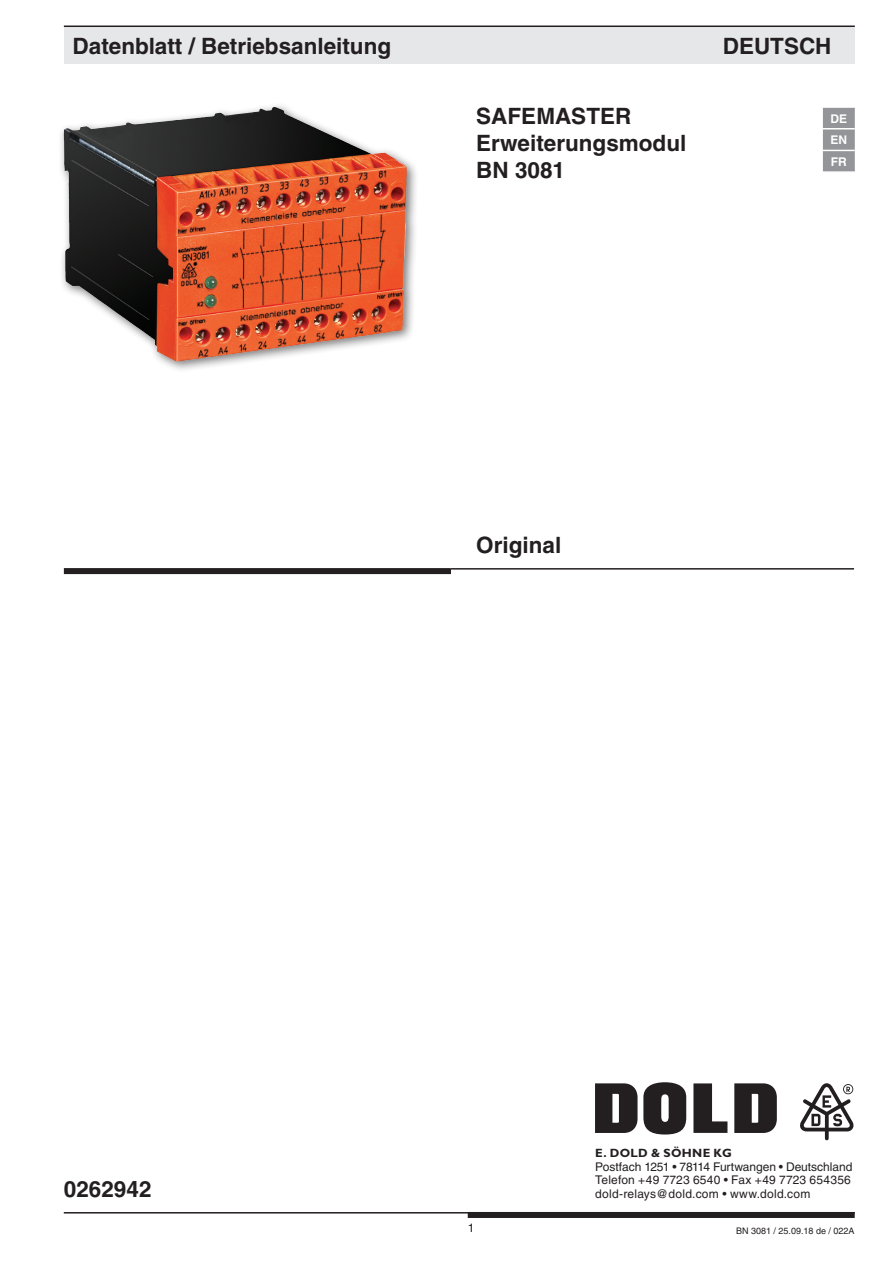
<style>
.page{position:relative;width:893px;height:1263px;background:#fff}
.page>*{position:absolute;margin:0;border:0;box-sizing:border-box;transform-origin:0 0}
.t1{font:700 22.5px/27.2px "Helvetica";color:#231f20}
.t2{font:12px/13.5px "Helvetica";letter-spacing:.005em;color:#231f20}
.t3{font:700 12px "Gill Sans Std";letter-spacing:.025em;color:#231f20}
.t4{font:700 12px/21.8px "Helvetica";color:#fff;text-align:justify}
.t5{font:9px "Helvetica";color:#231f20}
</style>
<div class="page">
<hr style="left:64px;top:1212px;width:791px;height:1px;background:#231f20">
<div style="left:468px;top:1212px;width:387px;height:6px;background:#231f20"></div>
<div style="left:64px;top:26px;width:791px;height:38px;background:#e6e7e9"></div>
<hr style="left:64px;top:26px;width:791px;height:1px;background:#231f20">
<hr style="left:65px;top:569px;width:386px;height:4px;background:#231f20">
<hr style="left:64px;top:573px;width:387px;height:1px;background:#231f20">
<hr style="left:64px;top:568px;width:387px;height:2px;background:#231f20">
<hr style="left:451px;top:568px;width:403px;height:2px;background:#231f20">
<svg style="left:693px;top:1083px;width:34px;height:50px"></svg>
<svg style="left:643px;top:1082px;width:43px;height:52px;background:#4c494a"></svg>
<svg style="left:734px;top:1083px;width:43px;height:50px;background:#423e3f"></svg>
<svg style="left:595px;top:1083px;width:42px;height:50px;background:#3f3b3c"></svg>
<svg style="left:800px;top:1083px;width:53px;height:57px"></svg>
<svg style="left:823px;top:108px;width:32px;height:63px;background:#95979a"></svg>
<hr style="left:823px;top:128px;width:32px;height:1px;background:#fff">
<hr style="left:823px;top:150px;width:32px;height:1px;background:#fff">
<div style="left:58px;top:101px;width:361px;height:272px;background:#231f20;opacity:.6"></div>
<img style="left:64px;top:107px;width:210px;height:24px">
<h1 class="t1" style="left:73px;top:32px;width:320px">Datenblatt / Betriebsanleitung</h1>
<h1 class="t1" style="left:723px;top:32px;width:110px">DEUTSCH</h1>
<h1 class="t1" style="left:64px;top:1175px;width:89px">0262942</h1>
<h1 class="t1" style="left:476px;top:102px;width:212px">SAFEMASTER<br>Erweiterungsmodul<br>BN 3081</h1>
<h1 class="t1" style="left:476px;top:531px;width:87px">Original</h1>
<p class="t4" style="left:830px;top:107px;width:18px">DE EN FR</p>
<p class="t3" style="left:595px;top:1146px;width:138px">E. DOLD &amp; SÖHNE KG</p>
<p class="t2" style="left:595px;top:1159px;width:259px">Postfach 1251 • 78114 Furtwangen • Deutschland<br>Telefon +49 7723 6540 • Fax +49 7723 654356 dold-relays@dold.com • www.dold.com</p>
<p class="t2" style="left:468px;top:1221px;width:8px">1</p>
<p class="t5" style="left:736px;top:1225px;width:120px">BN 3081 / 25.09.18 de / 022A</p>
</div>
